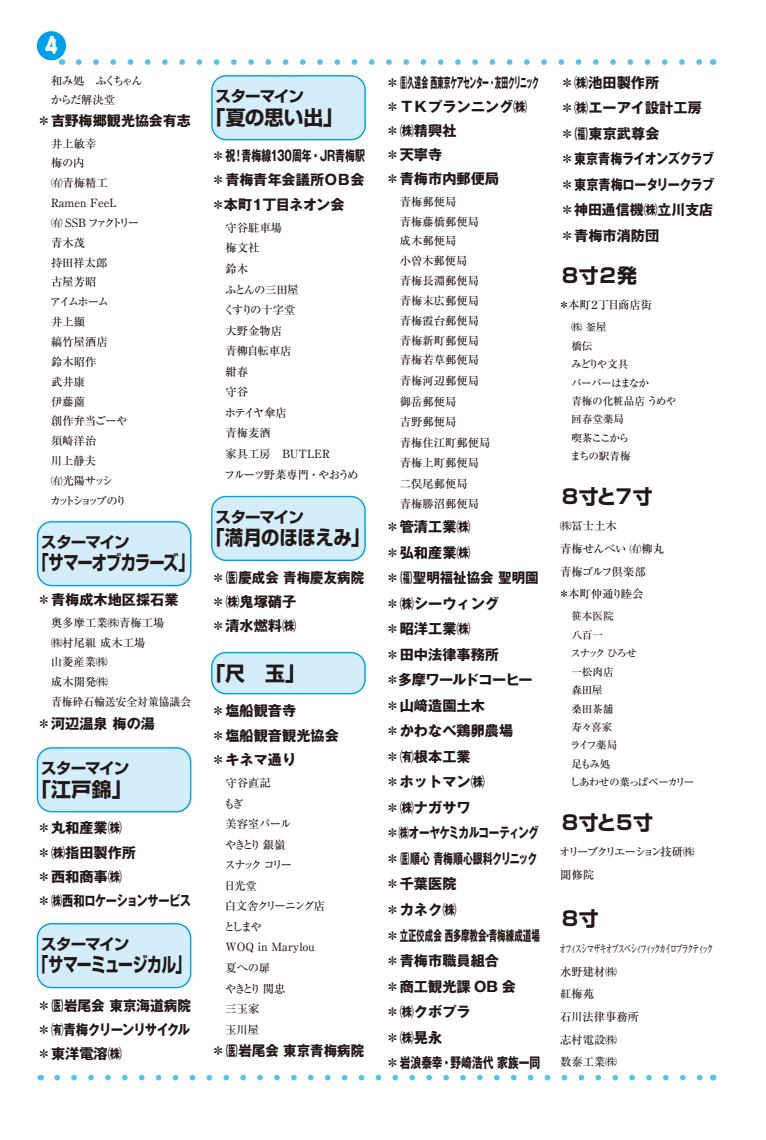
<style>
.page{position:relative;width:766px;height:1140px;background:#fff}
.page>*{position:absolute;margin:0;border:0;box-sizing:border-box;transform-origin:0 0}
.t1{font:26.2px "DC Kago Moji W12 WIN RKSJ H";color:#fff}
.t2{font:700 19.8px "Shin Go Pro";letter-spacing:-.045em;color:#221815}
.t3{font:700 19.8px "Shin Go Pro";letter-spacing:-.045em;color:#221815;scale:.77 1}
.t4{font:700 19.8px "Shin Go Pro";letter-spacing:-.045em;color:#221815;scale:.75 1}
.t5{font:700 19.8px "Shin Go Pro";letter-spacing:-.02em;color:#221815;scale:.93 1}
.t6{font:700 15.6px "Shin Go Pro";letter-spacing:-.055em;color:#221815}
.t7{font:700 14.2px/25.5px "Gothic MB101 Pro";color:#221815}
.t8{font:500 11.3px/19.8px "Ryumin Pro";color:#221815}
.t9{font:500 11.3px/20.5px "Ryumin Pro";letter-spacing:-.15em;color:#221815}
.t10{font:500 11.3px/22.7px "Ryumin Pro";letter-spacing:-.115em;color:#221815;scale:.61 1}
.t11{font:500 11.3px/22.7px "Ryumin Pro";letter-spacing:-.13em;color:#221815}
.t12{font:500 11.3px/18.4px "Ryumin Pro";letter-spacing:-.14em;color:#221815}
.t13{font:500 11.3px "Ryumin Pro";letter-spacing:-.11em;color:#221815}
.t14{font:500 10.6px/18.4px "Ryumin Pro";letter-spacing:-.04em;color:#221815}
</style>
<div class="page">
<div style="left:37px;top:31px;width:29px;height:29px;background:#00a0e9;border-radius:50%"></div>
<svg style="left:79px;top:59px;width:623px;height:6px"></svg>
<svg style="left:57px;top:1074px;width:646px;height:6px"></svg>
<div style="left:38px;top:522px;width:153px;height:63px;background:#d3edfb;border-radius:14px"></div>
<div style="left:37px;top:521px;width:154px;height:65px;border:1px solid #00a0e9;border-radius:14px"></div>
<div style="left:37px;top:748px;width:153px;height:63px;background:#d3edfb;border-radius:14px"></div>
<div style="left:37px;top:747px;width:154px;height:65px;border:1px solid #00a0e9;border-radius:14px"></div>
<div style="left:37px;top:923px;width:153px;height:64px;background:#d3edfb;border-radius:14px"></div>
<div style="left:37px;top:923px;width:154px;height:65px;border:1px solid #00a0e9;border-radius:14px"></div>
<div style="left:212px;top:496px;width:153px;height:64px;background:#d3edfb;border-radius:14px"></div>
<div style="left:211px;top:496px;width:154px;height:65px;border:1px solid #00a0e9;border-radius:14px"></div>
<div style="left:212px;top:652px;width:153px;height:41px;background:#d3edfb;border-radius:14px"></div>
<div style="left:211px;top:652px;width:154px;height:42px;border:1px solid #00a0e9;border-radius:14px"></div>
<div style="left:212px;top:76px;width:153px;height:64px;background:#d3edfb;border-radius:14px"></div>
<div style="left:211px;top:75px;width:155px;height:65px;border:1px solid #00a0e9;border-radius:14px"></div>
<h1 class="t1" style="left:45px;top:32px;width:15px">4</h1>
<p class="t12" style="left:51px;top:71px;width:93px">和み処　ふくちゃんからだ解決堂</p>
<p class="t7" style="left:37px;top:106px;width:155px">＊吉野梅郷観光協会有志</p>
<p class="t8" style="left:50px;top:133px;width:91px">井上敏幸<br>梅の内<br>㈲青梅精工<br>Ramen FeeL<br>㈲ SSB ファクトリー青木茂<br>持田祥太郎<br>古屋芳昭<br>アイムホーム<br>井上顯<br>縞竹屋酒店<br>鈴木昭作<br>武井康<br>伊藤薗<br>創作弁当ごーや須崎洋治<br>川上静夫<br>㈲光陽サッシ<br>カットショップのり</p>
<p class="t6" style="left:41px;top:530px;width:90px">スターマイン</p>
<h2 class="t3" style="left:33px;top:547px;width:200px">「サマーオブカラーズ｣</h2>
<p class="t7" style="left:37px;top:585px;width:143px">＊青梅成木地区採石業</p>
<p class="t8" style="left:51px;top:612px;width:142px">奥多摩工業㈱青梅工場<br>㈱村尾組 成木工場<br>山菱産業㈱<br>成木開発㈱<br>青梅砕石輸送安全対策協議会</p>
<p class="t7" style="left:37px;top:708px;width:120px">＊河辺温泉 梅の湯</p>
<p class="t6" style="left:41px;top:756px;width:90px">スターマイン</p>
<h2 class="t2" style="left:31px;top:773px;width:102px">「江戸錦」</h2>
<p class="t7" style="left:37px;top:814px;width:156px;line-height:24.1px">＊丸和産業㈱<br>＊㈱指田製作所<br>＊西和商事㈱<br>＊㈱西和ロケーションサービス</p>
<p class="t6" style="left:41px;top:932px;width:90px">スターマイン</p>
<h2 class="t4" style="left:34px;top:949px;width:200px">「サマーミュージカル｣</h2>
<p class="t7" style="left:37px;top:991px;width:156px;line-height:24.1px;text-align:justify">＊（医）岩尾会 東京海道病院＊㈲青梅クリーンリサイクル＊東洋電溶㈱</p>
<p class="t6" style="left:215px;top:84px;width:90px">スターマイン</p>
<h2 class="t2" style="left:205px;top:101px;width:129px">「夏の思い出｣</h2>
<p class="t7" style="left:211px;top:142px;width:155px;line-height:24.1px;text-align:justify">＊祝！青梅線130周年・JR青梅駅＊青梅青年会議所ＯＢ会＊本町１丁目ネオン会</p>
<p class="t8" style="left:223px;top:217px;width:137px;line-height:20.5px">守谷駐車場<br>梅文社<br>鈴木<br>ふとんの三田屋<br>くすりの十字堂<br>大野金物店<br>青柳自転車店<br>紺春<br>守谷<br>ホテイヤ傘店<br>青梅麦酒<br>家具工房　ＢＵＴＬＥＲ<br>フルーツ野菜専門・やおうめ</p>
<p class="t6" style="left:215px;top:505px;width:90px">スターマイン</p>
<h2 class="t5" style="left:206px;top:522px;width:167px">「満月のほほえみ｣</h2>
<p class="t7" style="left:211px;top:564px;width:154px;line-height:24.1px">＊（医）慶成会 青梅慶友病院＊㈱鬼塚硝子<br>＊清水燃料㈱</p>
<h2 class="t2" style="left:205px;top:657px;width:101px">「尺　玉」</h2>
<p class="t7" style="left:211px;top:697px;width:129px;line-height:24.1px">＊塩船観音寺<br>＊塩船観音観光協会＊キネマ通り</p>
<p class="t9" style="left:224px;top:771px;width:103px">守谷直記<br>もぎ<br>美容室パール<br>やきとり 銀嶺<br>スナック コリー<br>日光堂<br>白文舎クリーニング店としまや<br>ＷＯＱ ｉｎ Ｍａｒｙｌｏｕ夏への扉<br>やきとり 関忠<br>三玉家<br>玉川屋</p>
<p class="t7" style="left:211px;top:1036px;width:154px">＊（医）岩尾会 東京青梅病院</p>
<p class="t7" style="left:385px;top:68px;width:155px;line-height:24.1px">＊（医）久遠会 西東京ケアセンター・友田クリニック＊ＴＫプランニング㈱＊㈱精興社<br>＊天寧寺<br>＊青梅市内郵便局</p>
<p class="t8" style="left:399px;top:190px;width:92px;line-height:20.2px">青梅郵便局<br>青梅藤橋郵便局成木郵便局<br>小曽木郵便局<br>青梅長淵郵便局青梅末広郵便局青梅霞台郵便局青梅新町郵便局青梅若草郵便局青梅河辺郵便局御岳郵便局<br>吉野郵便局<br>青梅住江町郵便局青梅上町郵便局二俣尾郵便局<br>青梅勝沼郵便局</p>
<p class="t7" style="left:385px;top:512px;width:156px">＊管清工業㈱<br>＊弘和産業㈱<br>＊（福）聖明福祉協会 聖明園＊㈱シーウィング<br>＊昭洋工業㈱<br>＊田中法律事務所<br>＊多摩ワールドコーヒー＊山﨑造園土木<br>＊かわなべ鶏卵農場<br>＊㈲根本工業<br>＊ホットマン㈱<br>＊㈱ナガサワ<br>＊㈱オーヤケミカルコーティング＊（医）順心 青梅順心眼科クリニック＊千葉医院<br>＊カネク㈱<br>＊立正佼成会 西多摩教会・青梅練成道場＊青梅市職員組合<br>＊商工観光課 OB 会<br>＊㈱クボプラ<br>＊㈱晃永<br>＊岩浪泰幸・野崎浩代 家族一同</p>
<p class="t7" style="left:560px;top:68px;width:156px">＊㈱池田製作所<br>＊㈱エーアイ設計工房＊（福）東京武尊会<br>＊東京青梅ライオンズクラブ＊東京青梅ロータリークラブ＊神田通信機㈱立川支店＊青梅市消防団</p>
<h2 class="t2" style="left:560px;top:259px;width:78px">８寸２発</h2>
<p class="t13" style="left:558px;top:296px;width:95px">＊本町２丁目商店街</p>
<p class="t14" style="left:570px;top:317px;width:108px">㈱ 釜屋<br>橋伝<br>みどりや文具<br>バーバーはまなか<br>青梅の化粧品店 うめや回春堂薬局<br>喫茶ここから<br>まちの駅青梅</p>
<h2 class="t2" style="left:560px;top:480px;width:94px">８寸と７寸</h2>
<p class="t8" style="left:558px;top:514px;width:107px;line-height:22.7px">㈱冨士土木<br>青梅せんべい ㈲柳丸青梅ゴルフ倶楽部<br>＊本町仲通り睦会</p>
<p class="t14" style="left:569px;top:606px;width:126px">笹本医院<br>八百一<br>スナック ひろせ<br>一松肉店<br>森田屋<br>桑田茶舗<br>寿々喜家<br>ライフ薬局<br>足もみ処<br>しあわせの葉っぱベーカリー</p>
<h2 class="t2" style="left:560px;top:806px;width:95px">８寸と５寸</h2>
<p class="t11" style="left:559px;top:840px;width:137px">オリーブクリエーション技研㈱聞修院</p>
<h2 class="t2" style="left:560px;top:903px;width:40px">８寸</h2>
<p class="t10" style="left:559px;top:936px;width:254px">オフィスシマザキオブスペシィフィックカイロプラクティック水野建材㈱<br>紅梅苑<br>石川法律事務所<br>志村電設㈱<br>数泰工業㈱</p>
</div>
